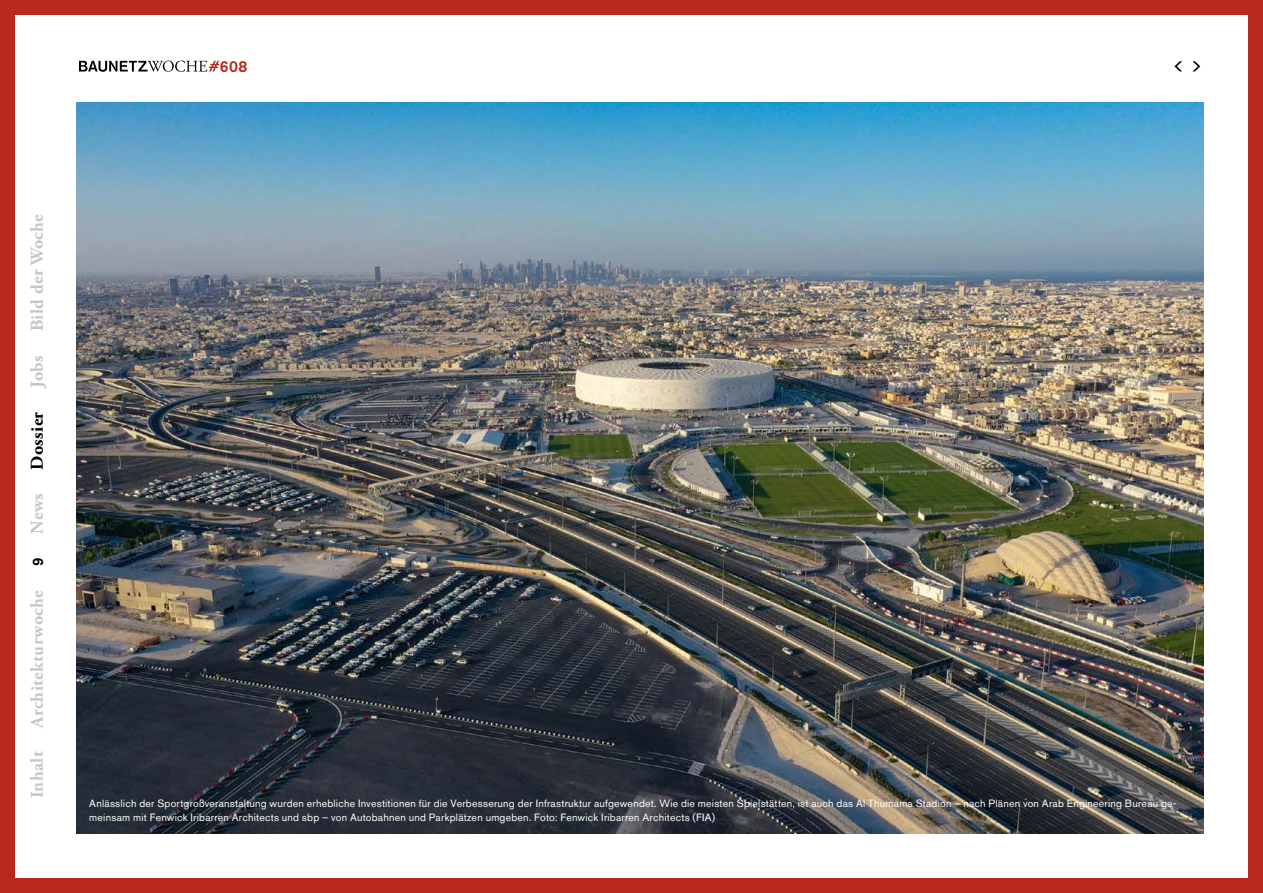
<style>
.page{position:relative;width:1263px;height:893px;background:#fff}
.page>*{position:absolute;margin:0;border:0;box-sizing:border-box;transform-origin:0 0}
.t1{font:700 18px "Adobe Garamond Pro";letter-spacing:.02em;color:#c6c6c6}
.t2{font:700 18px "Adobe Garamond Pro";letter-spacing:.02em;color:#000}
.t3{font:500 15.75px "Akzidenz Grotesk BQ";color:#b7281f}
.t4{font:500 15px "Akzidenz Grotesk BQ";color:#000}
.t5{font:10.5px/13.5px "Akzidenz Grotesk BQ";letter-spacing:.02em;color:#fff}
</style>
<div class="page">
<div style="left:0;top:0;width:1263px;height:893px;border:15px solid #b7281f"></div>
<svg style="left:1192px;top:61px;width:8px;height:10px"></svg>
<svg style="left:1174px;top:61px;width:8px;height:10px"></svg>
<img style="left:77px;top:102px;width:1126px;height:731px">
<svg style="left:79px;top:61px;width:140px;height:11px"></svg>
<h2 class="t3" style="left:220px;top:56px;width:29px">608</h2>
<h1 class="t1" style="left:27px;top:331px;width:119px;rotate:-90deg">Bild der Woche</h1>
<h1 class="t1" style="left:27px;top:388px;width:34px;rotate:-90deg">Jobs</h1>
<h1 class="t2" style="left:27px;top:470px;width:59px;rotate:-90deg">Dossier</h1>
<h1 class="t1" style="left:27px;top:534px;width:42px;rotate:-90deg">News</h1>
<h3 class="t4" style="left:29px;top:566px;width:10px;rotate:-90deg">9</h3>
<h1 class="t1" style="left:27px;top:728px;width:139px;rotate:-90deg">Architekturwoche</h1>
<h1 class="t1" style="left:27px;top:798px;width:49px;rotate:-90deg">Inhalt</h1>
<p class="t5" style="left:89px;top:797px;width:1089px">Anlässlich der Sportgroßveranstaltung wurden erhebliche Investitionen für die Verbesserung der Infrastruktur aufgewendet. Wie die meisten Spielstätten, ist auch das Al Thumama Stadion – nach Plänen von Arab Engineering Bureau ge&shy;meinsam mit Fenwick Iribarren Architects und sbp – von Autobahnen und Parkplätzen umgeben. Foto: Fenwick Iribarren Architects (FIA)</p>
</div>
